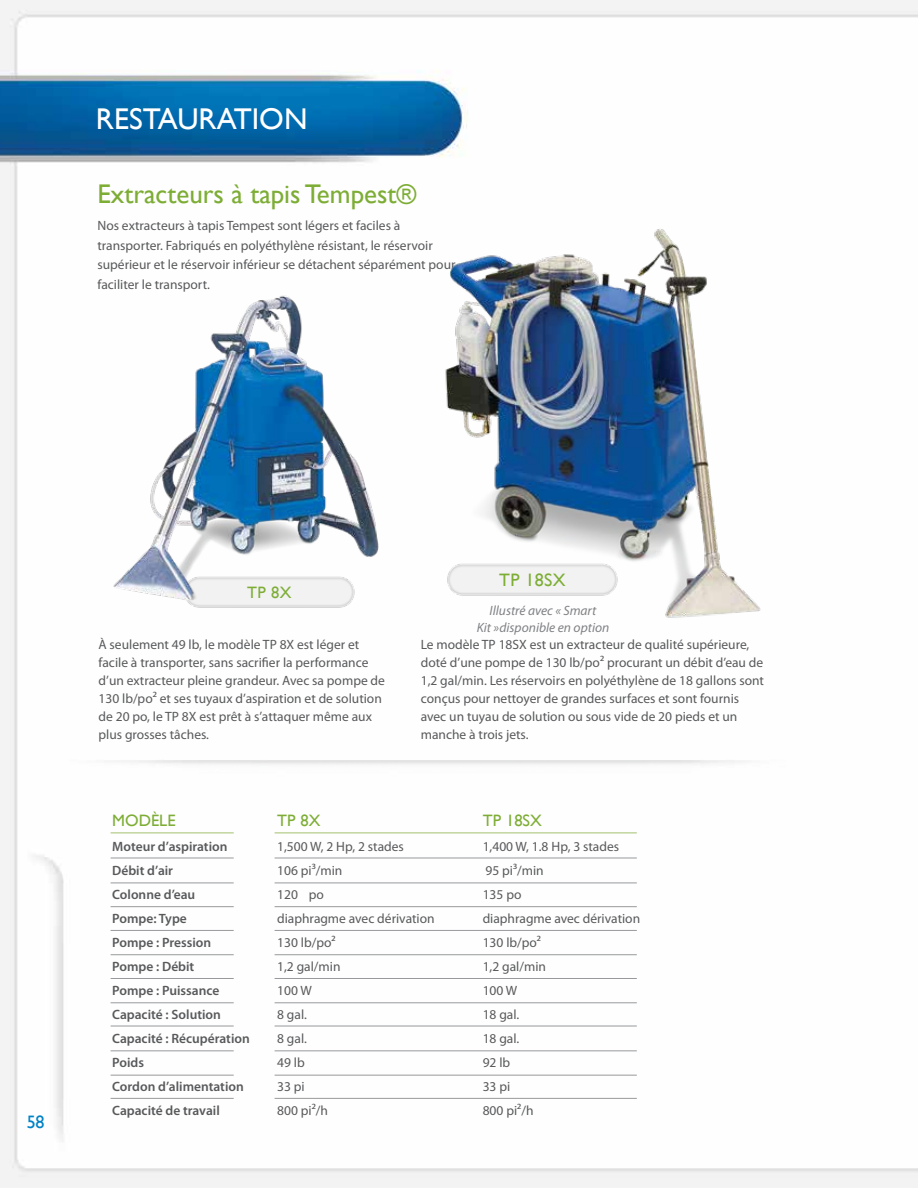
<style>
.page{position:relative;width:918px;height:1188px;background:#fff}
.page>*{position:absolute;margin:0;border:0;box-sizing:border-box;transform-origin:0 0}
.t1{font:30px "Gill Sans";color:#fff}
.t2{font:27px "Gill Sans";color:#7dad35}
.t3{font:18px "Gill Sans";letter-spacing:.02em;color:#7dad35}
.t4{font:18px "Gill Sans";color:#0082c7}
.t5{font:16.5px "Gill Sans";color:#7dad35}
.t6{font:13.5px/18px "Myriad Pro";color:#58595b}
.t7{font:600 13.5px "Myriad Pro";color:#58595b}
.t8{font:italic 13.5px/16.5px "Myriad Pro";color:#808285;text-align:center}
</style>
<div class="page">
<img style="left:0;top:0;width:918px;height:1188px">
<img style="left:28px;top:744px;width:788px;height:37px">
<hr style="left:111px;top:906px;width:123px;height:1px;background:#97999c">
<hr style="left:111px;top:883px;width:123px;height:1px;background:#97999c">
<hr style="left:111px;top:832px;width:123px;height:1px;background:#abc87e">
<hr style="left:275px;top:906px;width:362px;height:1px;background:#97999c">
<hr style="left:275px;top:883px;width:362px;height:1px;background:#97999c">
<hr style="left:275px;top:832px;width:362px;height:1px;background:#abc87e">
<hr style="left:111px;top:930px;width:123px;height:1px;background:#97999c">
<hr style="left:275px;top:930px;width:362px;height:1px;background:#97999c">
<hr style="left:111px;top:954px;width:123px;height:1px;background:#97999c">
<hr style="left:275px;top:954px;width:362px;height:1px;background:#97999c">
<hr style="left:111px;top:978px;width:123px;height:1px;background:#97999c">
<hr style="left:275px;top:978px;width:362px;height:1px;background:#97999c">
<hr style="left:111px;top:1002px;width:123px;height:1px;background:#97999c">
<hr style="left:275px;top:1002px;width:362px;height:1px;background:#97999c">
<hr style="left:111px;top:1026px;width:123px;height:1px;background:#97999c">
<hr style="left:275px;top:1026px;width:362px;height:1px;background:#97999c">
<hr style="left:111px;top:1050px;width:123px;height:1px;background:#97999c">
<hr style="left:275px;top:1050px;width:362px;height:1px;background:#97999c">
<hr style="left:111px;top:1075px;width:123px;height:1px;background:#97999c">
<hr style="left:275px;top:1075px;width:362px;height:1px;background:#97999c">
<hr style="left:111px;top:1098px;width:123px;height:1px;background:#97999c">
<hr style="left:275px;top:1098px;width:362px;height:1px;background:#97999c">
<img style="left:106px;top:287px;width:286px;height:325px">
<img style="left:436px;top:223px;width:326px;height:403px">
<img style="left:444px;top:560px;width:178px;height:40px">
<hr style="left:111px;top:858px;width:123px;height:1px;background:#97999c">
<hr style="left:275px;top:858px;width:362px;height:1px;background:#97999c">
<h1 class="t1" style="left:96px;top:101px;width:213px">RESTAURATION</h1>
<h2 class="t2" style="left:97px;top:178px;width:321px">Extracteurs à tapis Tempest®</h2>
<p class="t6" style="left:97px;top:216px;width:360px;line-height:19.5px">Nos extracteurs à tapis Tempest sont légers et faciles à transporter. Fabriqués en polyéthylène résistant, le réservoir supérieur et le réservoir inférieur se détachent séparément pour faciliter le transport.</p>
<h3 class="t4" style="left:27px;top:1112px;width:19px">58</h3>
<h3 class="t3" style="left:499px;top:569px;width:68px">TP 18SX</h3>
<p class="t8" style="left:477px;top:602px;width:134px">Illustré avec « Smart<br>Kit »disponible en option</p>
<p class="t5" style="left:247px;top:583px;width:46px">TP 8X</p>
<p class="t6" style="left:99px;top:635px;width:288px">À seulement 49 lb, le modèle TP 8X est léger et facile à transporter, sans sacrifier la performance d’un extracteur pleine grandeur. Avec sa pompe de 130 lb/po² et ses tuyaux d’aspiration et de solution de 20 po, le TP 8X est prêt à s’attaquer même aux plus grosses tâches.</p>
<p class="t6" style="left:421px;top:635px;width:345px">Le modèle TP 18SX est un extracteur de qualité supérieure, doté d’une pompe de 130 lb/po² procurant un débit d’eau de 1,2 gal/min. Les réservoirs en polyéthylène de 18 gallons sont conçus pour nettoyer de grandes surfaces et sont fournis avec un tuyau de solution ou sous vide de 20 pieds et un manche à trois jets.</p>
<p class="t5" style="left:112px;top:811px;width:65px">MODÈLE</p>
<p class="t5" style="left:277px;top:811px;width:45px">TP 8X</p>
<p class="t5" style="left:483px;top:811px;width:61px">TP 18SX</p>
<p class="t7" style="left:112px;top:838px;width:117px">Moteur d’aspiration</p>
<p class="t6" style="left:277px;top:837px;width:128px">1,500 W, 2 Hp, 2 stades</p>
<p class="t6" style="left:483px;top:837px;width:138px">1,400 W, 1.8 Hp, 3 stades</p>
<p class="t7" style="left:112px;top:862px;width:62px">Débit d’air</p>
<p class="t6" style="left:277px;top:861px;width:67px">106 pi³/min</p>
<p class="t6" style="left:486px;top:861px;width:60px">95 pi³/min</p>
<p class="t7" style="left:112px;top:886px;width:85px">Colonne d’eau</p>
<p class="t6" style="left:277px;top:885px;width:48px">120 po</p>
<p class="t6" style="left:483px;top:885px;width:40px">135 po</p>
<p class="t7" style="left:112px;top:910px;width:76px">Pompe: Type</p>
<p class="t6" style="left:277px;top:909px;width:159px">diaphragme avec dérivation</p>
<p class="t6" style="left:483px;top:909px;width:159px">diaphragme avec dérivation</p>
<p class="t7" style="left:112px;top:934px;width:100px">Pompe : Pression</p>
<p class="t6" style="left:277px;top:933px;width:60px">130 lb/po²</p>
<p class="t6" style="left:483px;top:933px;width:60px">130 lb/po²</p>
<p class="t7" style="left:112px;top:958px;width:84px">Pompe : Débit</p>
<p class="t6" style="left:277px;top:957px;width:65px">1,2 gal/min</p>
<p class="t6" style="left:483px;top:957px;width:65px">1,2 gal/min</p>
<p class="t7" style="left:112px;top:982px;width:109px">Pompe : Puissance</p>
<p class="t6" style="left:277px;top:981px;width:36px">100 W</p>
<p class="t6" style="left:483px;top:981px;width:36px">100 W</p>
<p class="t7" style="left:112px;top:1006px;width:110px">Capacité : Solution</p>
<p class="t6" style="left:277px;top:1005px;width:31px">8 gal.</p>
<p class="t6" style="left:483px;top:1005px;width:38px">18 gal.</p>
<p class="t7" style="left:112px;top:1030px;width:139px">Capacité : Récupération</p>
<p class="t6" style="left:277px;top:1029px;width:31px">8 gal.</p>
<p class="t6" style="left:483px;top:1029px;width:38px">18 gal.</p>
<p class="t7" style="left:112px;top:1054px;width:33px">Poids</p>
<p class="t6" style="left:277px;top:1053px;width:29px">49 lb</p>
<p class="t6" style="left:483px;top:1053px;width:29px">92 lb</p>
<p class="t7" style="left:112px;top:1078px;width:133px">Cordon d’alimentation</p>
<p class="t6" style="left:277px;top:1077px;width:29px">33 pi</p>
<p class="t6" style="left:483px;top:1077px;width:29px">33 pi</p>
<p class="t7" style="left:112px;top:1102px;width:109px">Capacité de travail</p>
<p class="t6" style="left:277px;top:1101px;width:52px">800 pi²/h</p>
<p class="t6" style="left:483px;top:1101px;width:52px">800 pi²/h</p>
</div>
